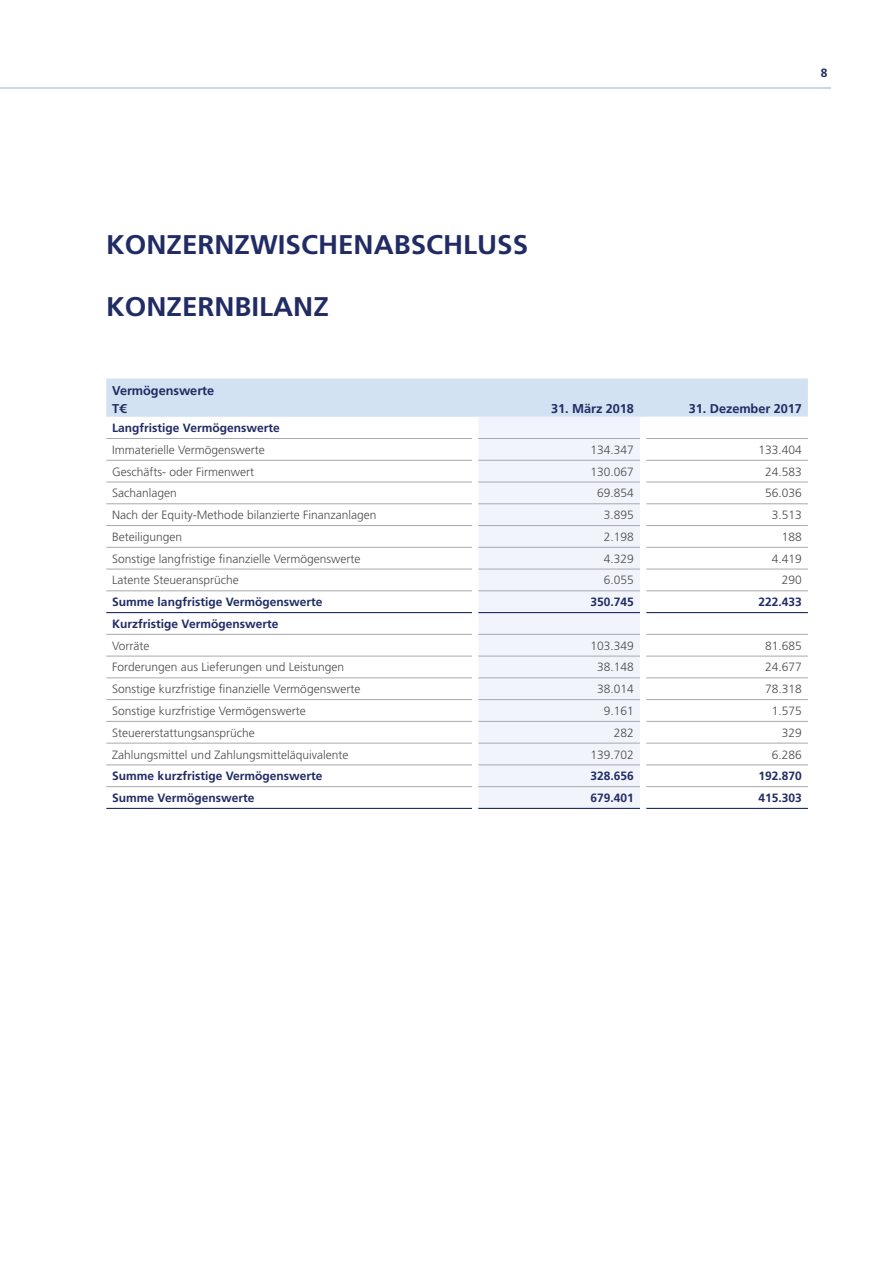
<style>
.page{position:relative;width:893px;height:1263px;background:#fff}
.page>*{position:absolute;margin:0;border:0;box-sizing:border-box;transform-origin:0 0}
.t1{font:700 27px "Frutiger LT Std";color:#212b64}
.t2{font:700 12.75px/17.2px "Frutiger LT Std";letter-spacing:-.005em;color:#212b64}
.t3{font:300 12px "Frutiger LT Std";color:#4b4c4d}
.t4{font:700 12px "Frutiger LT Std";color:#212b64}
</style>
<div class="page">
<hr style="left:0;top:87px;width:831px;height:2px;background:#c3d7ee">
<div style="left:106px;top:378px;width:702px;height:39px;background:#d3e2f2"></div>
<div style="left:478px;top:417px;width:162px;height:391px;background:#f1f5fb"></div>
<svg style="left:646px;top:459px;width:162px;height:349px"></svg>
<hr style="left:106px;top:612px;width:366px;height:1px;background:#212b64">
<hr style="left:106px;top:525px;width:366px;height:1px;background:#a8a9ad">
<hr style="left:106px;top:547px;width:366px;height:1px;background:#a8a9ad">
<hr style="left:106px;top:569px;width:366px;height:1px;background:#a8a9ad">
<hr style="left:106px;top:590px;width:366px;height:1px;background:#a8a9ad">
<hr style="left:106px;top:634px;width:366px;height:1px;background:#a8a9ad">
<hr style="left:106px;top:656px;width:366px;height:1px;background:#a8a9ad">
<hr style="left:106px;top:678px;width:366px;height:1px;background:#a8a9ad">
<hr style="left:106px;top:699px;width:366px;height:1px;background:#a8a9ad">
<hr style="left:106px;top:721px;width:366px;height:1px;background:#a8a9ad">
<hr style="left:478px;top:612px;width:162px;height:1px;background:#212b64">
<hr style="left:646px;top:612px;width:162px;height:1px;background:#212b64">
<hr style="left:106px;top:438px;width:366px;height:1px;background:#a8a9ad">
<hr style="left:106px;top:460px;width:366px;height:1px;background:#a8a9ad">
<hr style="left:106px;top:482px;width:366px;height:1px;background:#a8a9ad">
<hr style="left:106px;top:503px;width:366px;height:1px;background:#a8a9ad">
<hr style="left:106px;top:743px;width:366px;height:1px;background:#a8a9ad">
<hr style="left:106px;top:765px;width:366px;height:1px;background:#a8a9ad">
<hr style="left:106px;top:786px;width:366px;height:1px;background:#a8a9ad">
<hr style="left:478px;top:438px;width:162px;height:1px;background:#a8a9ad">
<hr style="left:646px;top:438px;width:162px;height:1px;background:#a8a9ad">
<hr style="left:478px;top:460px;width:162px;height:1px;background:#a8a9ad">
<hr style="left:646px;top:460px;width:162px;height:1px;background:#a8a9ad">
<hr style="left:478px;top:482px;width:162px;height:1px;background:#a8a9ad">
<hr style="left:646px;top:482px;width:162px;height:1px;background:#a8a9ad">
<hr style="left:478px;top:503px;width:162px;height:1px;background:#a8a9ad">
<hr style="left:646px;top:503px;width:162px;height:1px;background:#a8a9ad">
<hr style="left:478px;top:525px;width:162px;height:1px;background:#a8a9ad">
<hr style="left:646px;top:525px;width:162px;height:1px;background:#a8a9ad">
<hr style="left:478px;top:547px;width:162px;height:1px;background:#a8a9ad">
<hr style="left:646px;top:547px;width:162px;height:1px;background:#a8a9ad">
<hr style="left:478px;top:569px;width:162px;height:1px;background:#a8a9ad">
<hr style="left:646px;top:569px;width:162px;height:1px;background:#a8a9ad">
<hr style="left:478px;top:590px;width:162px;height:1px;background:#a8a9ad">
<hr style="left:646px;top:590px;width:162px;height:1px;background:#a8a9ad">
<hr style="left:478px;top:634px;width:162px;height:1px;background:#a8a9ad">
<hr style="left:646px;top:634px;width:162px;height:1px;background:#a8a9ad">
<hr style="left:478px;top:656px;width:162px;height:1px;background:#a8a9ad">
<hr style="left:646px;top:656px;width:162px;height:1px;background:#a8a9ad">
<hr style="left:478px;top:678px;width:162px;height:1px;background:#a8a9ad">
<hr style="left:646px;top:678px;width:162px;height:1px;background:#a8a9ad">
<hr style="left:478px;top:699px;width:162px;height:1px;background:#a8a9ad">
<hr style="left:646px;top:699px;width:162px;height:1px;background:#a8a9ad">
<hr style="left:478px;top:721px;width:162px;height:1px;background:#a8a9ad">
<hr style="left:646px;top:721px;width:162px;height:1px;background:#a8a9ad">
<hr style="left:478px;top:743px;width:162px;height:1px;background:#a8a9ad">
<hr style="left:646px;top:743px;width:162px;height:1px;background:#a8a9ad">
<hr style="left:478px;top:765px;width:162px;height:1px;background:#a8a9ad">
<hr style="left:646px;top:765px;width:162px;height:1px;background:#a8a9ad">
<hr style="left:478px;top:786px;width:162px;height:1px;background:#a8a9ad">
<hr style="left:646px;top:786px;width:162px;height:1px;background:#a8a9ad">
<hr style="left:106px;top:808px;width:366px;height:1px;background:#212b64">
<hr style="left:478px;top:808px;width:162px;height:1px;background:#212b64">
<hr style="left:646px;top:808px;width:162px;height:1px;background:#212b64">
<p class="t4" style="left:821px;top:66px;width:8px">8</p>
<h1 class="t1" style="left:106px;top:229px;width:423px">KONZERNZWISCHENABSCHLUSS</h1>
<h1 class="t1" style="left:106px;top:291px;width:224px">KONZERNBILANZ</h1>
<p class="t2" style="left:112px;top:382px;width:103px">Vermögenswerte<br>T€</p>
<p class="t2" style="left:551px;top:399px;width:84px">31. März 2018</p>
<p class="t2" style="left:689px;top:399px;width:115px">31. Dezember 2017</p>
<p class="t4" style="left:112px;top:421px;width:169px">Langfristige Vermögenswerte</p>
<p class="t3" style="left:112px;top:443px;width:154px">Immaterielle Vermögenswerte</p>
<p class="t3" style="left:591px;top:443px;width:45px">134.347</p>
<p class="t3" style="left:759px;top:443px;width:45px">133.404</p>
<p class="t3" style="left:112px;top:465px;width:143px">Geschäfts- oder Firmenwert</p>
<p class="t3" style="left:591px;top:465px;width:45px">130.067</p>
<p class="t3" style="left:765px;top:465px;width:38px">24.583</p>
<p class="t3" style="left:112px;top:486px;width:66px">Sachanlagen</p>
<p class="t3" style="left:597px;top:486px;width:38px">69.854</p>
<p class="t3" style="left:765px;top:486px;width:38px">56.036</p>
<p class="t3" style="left:112px;top:508px;width:266px">Nach der Equity-Methode bilanzierte Finanzanlagen</p>
<p class="t3" style="left:604px;top:508px;width:32px">3.895</p>
<p class="t3" style="left:772px;top:508px;width:32px">3.513</p>
<p class="t3" style="left:112px;top:530px;width:72px">Beteiligungen</p>
<p class="t3" style="left:604px;top:530px;width:32px">2.198</p>
<p class="t3" style="left:782px;top:530px;width:22px">188</p>
<p class="t3" style="left:112px;top:552px;width:250px">Sonstige langfristige finanzielle Vermögenswerte</p>
<p class="t3" style="left:604px;top:552px;width:32px">4.329</p>
<p class="t3" style="left:772px;top:552px;width:32px">4.419</p>
<p class="t3" style="left:112px;top:573px;width:128px">Latente Steueransprüche</p>
<p class="t3" style="left:604px;top:573px;width:32px">6.055</p>
<p class="t3" style="left:782px;top:573px;width:22px">290</p>
<p class="t4" style="left:112px;top:595px;width:212px">Summe langfristige Vermögenswerte</p>
<p class="t4" style="left:591px;top:595px;width:45px">350.745</p>
<p class="t4" style="left:759px;top:595px;width:45px">222.433</p>
<p class="t4" style="left:112px;top:617px;width:168px">Kurzfristige Vermögenswerte</p>
<p class="t3" style="left:112px;top:639px;width:39px">Vorräte</p>
<p class="t3" style="left:591px;top:639px;width:45px">103.349</p>
<p class="t3" style="left:765px;top:639px;width:38px">81.685</p>
<p class="t3" style="left:112px;top:660px;width:233px">Forderungen aus Lieferungen und Leistungen</p>
<p class="t3" style="left:597px;top:660px;width:38px">38.148</p>
<p class="t3" style="left:765px;top:660px;width:38px">24.677</p>
<p class="t3" style="left:112px;top:682px;width:250px">Sonstige kurzfristige finanzielle Vermögenswerte</p>
<p class="t3" style="left:597px;top:682px;width:38px">38.014</p>
<p class="t3" style="left:765px;top:682px;width:38px">78.318</p>
<p class="t3" style="left:112px;top:704px;width:195px">Sonstige kurzfristige Vermögenswerte</p>
<p class="t3" style="left:604px;top:704px;width:32px">9.161</p>
<p class="t3" style="left:772px;top:704px;width:32px">1.575</p>
<p class="t3" style="left:112px;top:726px;width:144px">Steuererstattungsansprüche</p>
<p class="t3" style="left:614px;top:726px;width:22px">282</p>
<p class="t3" style="left:782px;top:726px;width:22px">329</p>
<p class="t3" style="left:112px;top:747px;width:238px">Zahlungsmittel und Zahlungsmitteläquivalente</p>
<p class="t3" style="left:591px;top:747px;width:45px">139.702</p>
<p class="t3" style="left:772px;top:747px;width:32px">6.286</p>
<p class="t4" style="left:112px;top:769px;width:212px">Summe kurzfristige Vermögenswerte</p>
<p class="t4" style="left:591px;top:769px;width:45px">328.656</p>
<p class="t4" style="left:759px;top:769px;width:45px">192.870</p>
<p class="t4" style="left:112px;top:791px;width:144px">Summe Vermögenswerte</p>
<p class="t4" style="left:591px;top:791px;width:45px">679.401</p>
<p class="t4" style="left:759px;top:791px;width:45px">415.303</p>
</div>
